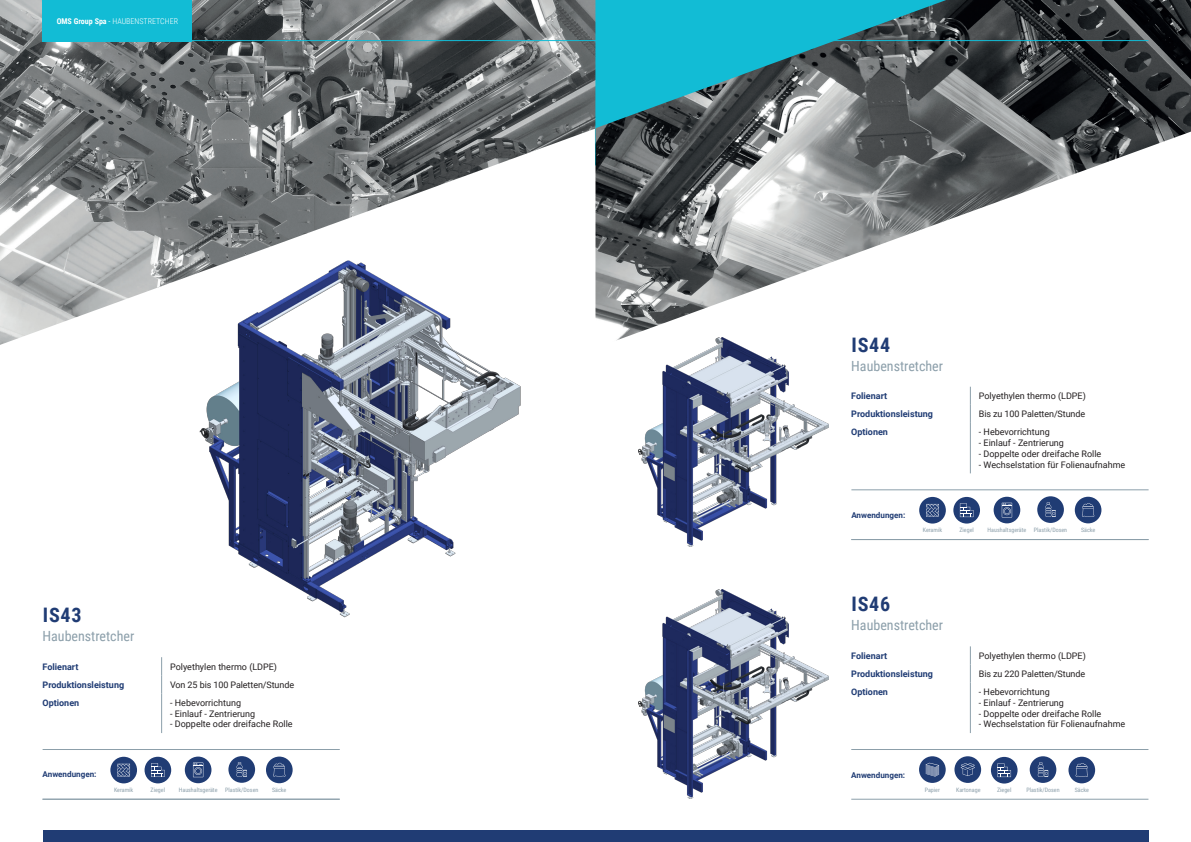
<style>
.page{position:relative;width:1191px;height:842px;background:#fff}
.page>*{position:absolute;margin:0;border:0;box-sizing:border-box;transform-origin:0 0}
.t1{font:700 20px "Roboto Condensed";letter-spacing:.035em;color:#203c74}
.t2{font:14px "Roboto Condensed";color:#8c9faa}
.t3{font:9px "Roboto";color:#231f20}
.t4{font:700 9px "Roboto";color:#203c74}
.t5{font:700 8.1px "Roboto";color:#203c74}
.t6{font:300 8px "Roboto Condensed";color:#fff}
.t7{font:6px "Roboto Condensed";color:#8c9faa}
.s1{font-weight:700}
.s2{font-weight:400}
</style>
<div class="page">
<img style="left:0;top:0;width:595px;height:345px">
<img style="left:595px;top:0;width:596px;height:341px">
<img style="left:638px;top:338px;width:190px;height:209px">
<img style="left:200px;top:260px;width:341px;height:358px">
<div style="left:43px;top:831px;width:1105px;height:11px;background:#203c74"></div>
<div style="left:43px;top:0;width:149px;height:41px;background:#12bcd5"></div>
<hr style="left:43px;top:40px;width:1105px;height:1px;background:#12bcd5">
<img style="left:638px;top:589px;width:190px;height:209px">
<svg style="left:161px;top:657px;width:1px;height:36px"></svg>
<hr style="left:161px;top:693px;width:1px;height:40px;background:#8c9faa">
<svg style="left:970px;top:387px;width:1px;height:36px"></svg>
<hr style="left:970px;top:423px;width:1px;height:50px;background:#8c9faa">
<hr style="left:42px;top:799px;width:298px;height:1px;background:#8c9faa">
<hr style="left:43px;top:749px;width:297px;height:1px;background:#8c9faa">
<hr style="left:851px;top:490px;width:297px;height:1px;background:#8c9faa">
<hr style="left:851px;top:539px;width:297px;height:1px;background:#8c9faa">
<hr style="left:851px;top:749px;width:297px;height:1px;background:#8c9faa">
<hr style="left:851px;top:799px;width:297px;height:1px;background:#8c9faa">
<svg style="left:970px;top:646px;width:1px;height:36px"></svg>
<hr style="left:970px;top:682px;width:1px;height:51px;background:#8c9faa">
<div style="left:266px;top:756px;width:27px;height:27px;background:#203c74;border-radius:50%"></div>
<svg style="left:273px;top:763px;width:12px;height:14px"></svg>
<div style="left:110px;top:757px;width:27px;height:26px;background:#203c74;border-radius:50%"></div>
<svg style="left:117px;top:764px;width:13px;height:12px"></svg>
<div style="left:145px;top:757px;width:26px;height:26px;background:#203c74;border-radius:50%"></div>
<svg style="left:151px;top:763px;width:14px;height:14px"></svg>
<div style="left:185px;top:756px;width:26px;height:27px;background:#203c74;border-radius:50%"></div>
<svg style="left:193px;top:762px;width:10px;height:15px"></svg>
<div style="left:228px;top:756px;width:27px;height:27px;background:#203c74;border-radius:50%"></div>
<svg style="left:237px;top:762px;width:10px;height:15px"></svg>
<div style="left:1074px;top:497px;width:27px;height:26px;background:#203c74;border-radius:50%"></div>
<svg style="left:1082px;top:503px;width:12px;height:14px"></svg>
<div style="left:919px;top:497px;width:27px;height:27px;background:#203c74;border-radius:50%"></div>
<svg style="left:926px;top:504px;width:13px;height:12px"></svg>
<svg style="left:953px;top:497px;width:27px;height:27px"></svg>
<svg style="left:960px;top:503px;width:13px;height:14px"></svg>
<div style="left:993px;top:497px;width:27px;height:26px;background:#203c74;border-radius:50%"></div>
<svg style="left:1001px;top:503px;width:11px;height:14px"></svg>
<div style="left:1037px;top:496px;width:27px;height:27px;background:#203c74;border-radius:50%"></div>
<svg style="left:1045px;top:502px;width:10px;height:15px"></svg>
<div style="left:1068px;top:757px;width:27px;height:26px;background:#203c74;border-radius:50%"></div>
<svg style="left:1075px;top:763px;width:13px;height:14px"></svg>
<div style="left:991px;top:757px;width:26px;height:26px;background:#203c74;border-radius:50%"></div>
<svg style="left:997px;top:763px;width:14px;height:14px"></svg>
<div style="left:1029px;top:756px;width:27px;height:27px;background:#203c74;border-radius:50%"></div>
<svg style="left:1037px;top:762px;width:11px;height:15px"></svg>
<div style="left:954px;top:756px;width:27px;height:27px;background:#203c74;border-radius:50%"></div>
<svg style="left:960px;top:763px;width:15px;height:13px"></svg>
<div style="left:919px;top:756px;width:26px;height:27px;background:#203c74;border-radius:50%"></div>
<svg style="left:925px;top:763px;width:14px;height:13px"></svg>
<p class="t6" style="left:57px;top:15px;width:123px"><span class="s1">OMS Group Spa</span> <span class="s2">-</span> HAUBENSTRETCHER</p>
<p class="t1" style="left:43px;top:601px;width:40px">IS43</p>
<p class="t2" style="left:43px;top:626px;width:93px">Haubenstretcher</p>
<p class="t4" style="left:43px;top:660px;width:37px">Folienart</p>
<p class="t3" style="left:170px;top:660px;width:108px">Polyethylen thermo (LDPE)</p>
<p class="t4" style="left:43px;top:678px;width:83px">Produktionsleistung</p>
<p class="t3" style="left:170px;top:678px;width:125px">Von 25 bis 100 Paletten/Stunde</p>
<p class="t4" style="left:43px;top:696px;width:38px">Optionen</p>
<p class="t3" style="left:170px;top:696px;width:72px">- Hebevorrichtung</p>
<p class="t3" style="left:170px;top:707px;width:87px">- Einlauf - Zentrierung</p>
<p class="t3" style="left:170px;top:718px;width:124px">- Doppelte oder dreifache Rolle</p>
<p class="t5" style="left:43px;top:769px;width:55px">Anwendungen:</p>
<p class="t7" style="left:114px;top:786px;width:21px">Keramik</p>
<p class="t7" style="left:151px;top:786px;width:16px">Ziegel</p>
<p class="t7" style="left:179px;top:786px;width:40px">Haushaltsgeräte</p>
<p class="t7" style="left:225px;top:785px;width:35px">Plastik/Dosen</p>
<p class="t7" style="left:272px;top:786px;width:16px">Säcke</p>
<p class="t1" style="left:851px;top:331px;width:40px">IS44</p>
<p class="t2" style="left:851px;top:356px;width:93px">Haubenstretcher</p>
<p class="t4" style="left:851px;top:390px;width:37px">Folienart</p>
<p class="t3" style="left:979px;top:390px;width:108px">Polyethylen thermo (LDPE)</p>
<p class="t4" style="left:851px;top:408px;width:83px">Produktionsleistung</p>
<p class="t3" style="left:979px;top:408px;width:108px">Bis zu 100 Paletten/Stunde</p>
<p class="t4" style="left:851px;top:426px;width:38px">Optionen</p>
<p class="t3" style="left:979px;top:426px;width:72px">- Hebevorrichtung</p>
<p class="t3" style="left:979px;top:437px;width:87px">- Einlauf - Zentrierung</p>
<p class="t3" style="left:979px;top:447px;width:124px">- Doppelte oder dreifache Rolle</p>
<p class="t3" style="left:979px;top:458px;width:148px">- Wechselstation für Folienaufnahme</p>
<p class="t5" style="left:851px;top:509px;width:55px">Anwendungen:</p>
<p class="t7" style="left:923px;top:526px;width:21px">Keramik</p>
<p class="t7" style="left:959px;top:526px;width:16px">Ziegel</p>
<p class="t7" style="left:987px;top:526px;width:40px">Haushaltsgeräte</p>
<p class="t7" style="left:1034px;top:525px;width:35px">Plastik/Dosen</p>
<p class="t7" style="left:1081px;top:526px;width:16px">Säcke</p>
<p class="t1" style="left:851px;top:590px;width:40px">IS46</p>
<p class="t2" style="left:851px;top:615px;width:93px">Haubenstretcher</p>
<p class="t4" style="left:851px;top:649px;width:37px">Folienart</p>
<p class="t3" style="left:979px;top:649px;width:108px">Polyethylen thermo (LDPE)</p>
<p class="t4" style="left:851px;top:667px;width:83px">Produktionsleistung</p>
<p class="t3" style="left:979px;top:667px;width:108px">Bis zu 220 Paletten/Stunde</p>
<p class="t4" style="left:851px;top:685px;width:38px">Optionen</p>
<p class="t3" style="left:979px;top:685px;width:72px">- Hebevorrichtung</p>
<p class="t3" style="left:979px;top:696px;width:87px">- Einlauf - Zentrierung</p>
<p class="t3" style="left:979px;top:707px;width:124px">- Doppelte oder dreifache Rolle</p>
<p class="t3" style="left:979px;top:718px;width:148px">- Wechselstation für Folienaufnahme</p>
<p class="t5" style="left:851px;top:769px;width:55px">Anwendungen:</p>
<p class="t7" style="left:924px;top:785px;width:17px">Papier</p>
<p class="t7" style="left:956px;top:785px;width:26px">Kartonage</p>
<p class="t7" style="left:997px;top:786px;width:16px">Ziegel</p>
<p class="t7" style="left:1026px;top:785px;width:35px">Plastik/Dosen</p>
<p class="t7" style="left:1074px;top:786px;width:16px">Säcke</p>
</div>
